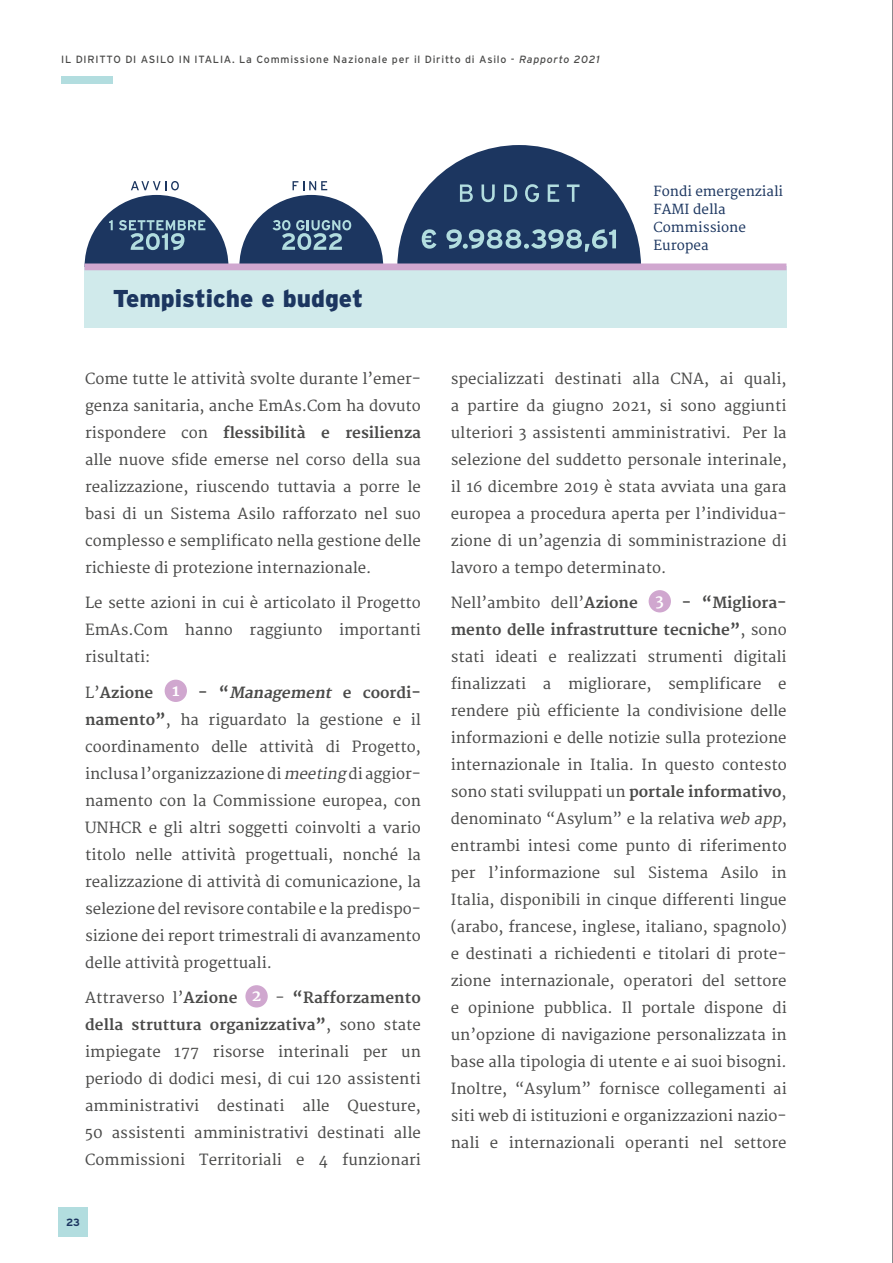
<style>
.page{position:relative;width:893px;height:1263px;background:#fff}
.page>*{position:absolute;margin:0;border:0;box-sizing:border-box;transform-origin:0 0}
.t1{font:900 24.3px "Interstate";color:#1c3660}
.t2{font:15px/27px "Merriweather";color:#4a4a49;text-align:justify}
.t3{font:13.5px/18px "Merriweather";color:#1c3660}
.t4{font:10.5px "Interstate";letter-spacing:.075em;color:#4a4a49}
.t5{font:700 10.5px "Interstate";color:#1c3660}
.s1{font-style:italic}
.s2{font-weight:700}
.s3{font-weight:700;font-size:15.75px;color:#fff}
.s4{font-weight:700;font-style:italic}
</style>
<div class="page">
<div style="left:58px;top:1207px;width:30px;height:30px;background:#b2dddf"></div>
<div style="left:61px;top:76px;width:52px;height:7px;background:#b2dddf"></div>
<div style="left:85px;top:267px;width:702px;height:61px;background:#d0eaeb"></div>
<svg style="left:397px;top:145px;width:244px;height:118px"></svg>
<svg style="left:239px;top:181px;width:144px;height:82px"></svg>
<svg style="left:85px;top:181px;width:143px;height:82px"></svg>
<div style="left:85px;top:263px;width:701px;height:7px;background:#d0a7cf"></div>
<div style="left:165px;top:680px;width:22px;height:22px;background:#d0a7cf;border-radius:50%"></div>
<div style="left:245px;top:985px;width:23px;height:22px;background:#d0a7cf;border-radius:50%"></div>
<div style="left:649px;top:590px;width:22px;height:22px;background:#d0a7cf;border-radius:50%"></div>
<hr style="left:892px;top:0;width:1px;height:1263px;background:#1a171c">
<p class="t4" style="left:61px;top:54px;width:540px">IL DIRITTO DI ASILO IN ITALIA. La Commissione Nazionale per il Diritto di Asilo - <span class="s1">Rapporto 2021</span></p>
<h1 class="t1" style="left:113px;top:284px;width:252px">Tempistiche e budget</h1>
<p class="t3" style="left:654px;top:183px;width:131px">Fondi emergenziali<br>FAMI della<br>Commissione<br>Europea</p>
<p class="t2" style="left:85px;top:365px;width:337px">Come tutte le attività svolte durante l’emer&shy;genza sanitaria, anche EmAs.Com ha dovuto rispondere con <span class="s2">flessibilità e resilienza </span>alle nuove sfide emerse nel corso della sua realizzazione, riuscendo tuttavia a porre le basi di un Sistema Asilo rafforzato nel suo complesso e semplificato nella gestione delle richieste di protezione internazionale.</p>
<p class="t2" style="left:85px;top:590px;width:337px">Le sette azioni in cui è articolato il Progetto EmAs.Com hanno raggiunto importanti risultati:</p>
<p class="t2" style="left:85px;top:679px;width:337px">L’<span class="s2">Azione</span> <span class="s3">1</span> <span class="s2">- “</span><span class="s4">Management</span> <span class="s2">e coordi&shy;namento”</span>, ha riguardato la gestione e il coordinamento delle attività di Progetto, inclusa l’organizzazione di <span class="s1">meeting</span> di aggior&shy;namento con la Commissione europea, con UNHCR e gli altri soggetti coinvolti a vario titolo nelle attività progettuali, nonché la realizzazione di attività di comunicazione, la selezione del revisore contabile e la predispo&shy;sizione dei report trimestrali di avanzamento delle attività progettuali.</p>
<p class="t2" style="left:85px;top:985px;width:337px">Attraverso l’<span class="s2">Azione</span> <span class="s3">2</span> - <span class="s2">“Rafforzamento della struttura organizzativa”</span>, sono state impiegate 177 risorse interinali per un periodo di dodici mesi, di cui 120 assistenti amministrativi destinati alle Questure, 50 assistenti amministrativi destinati alle Commissioni Territoriali e 4 funzionari</p>
<p class="t5" style="left:66px;top:1216px;width:15px">23</p>
<p class="t2" style="left:451px;top:365px;width:337px">specializzati destinati alla CNA, ai quali, a partire da giugno 2021, si sono aggiunti ulteriori 3 assistenti amministrativi. Per la selezione del suddetto personale interinale, il 16 dicembre 2019 è stata avviata una gara europea a procedura aperta per l’individua&shy;zione di un’agenzia di somministrazione di lavoro a tempo determinato.</p>
<p class="t2" style="left:451px;top:590px;width:337px">Nell’ambito dell’<span class="s2">Azione</span> <span class="s3">3</span> <span class="s2">- “Migliora&shy;mento delle infrastrutture tecniche”</span>, sono stati ideati e realizzati strumenti digitali finalizzati a migliorare, semplificare e rendere più efficiente la condivisione delle informazioni e delle notizie sulla protezione internazionale in Italia. In questo contesto sono stati sviluppati un <span class="s2">portale informativo</span>, denominato “Asylum” e la relativa <span class="s1">web app</span>, entrambi intesi come punto di riferimento per l’informazione sul Sistema Asilo in Italia, disponibili in cinque differenti lingue (arabo, francese, inglese, italiano, spagnolo) e destinati a richiedenti e titolari di prote&shy;zione internazionale, operatori del settore e opinione pubblica. Il portale dispone di un’opzione di navigazione personalizzata in base alla tipologia di utente e ai suoi bisogni.<br>Inoltre, “Asylum” fornisce collegamenti ai siti web di istituzioni e organizzazioni nazio&shy;nali e internazionali operanti nel settore</p>
</div>
